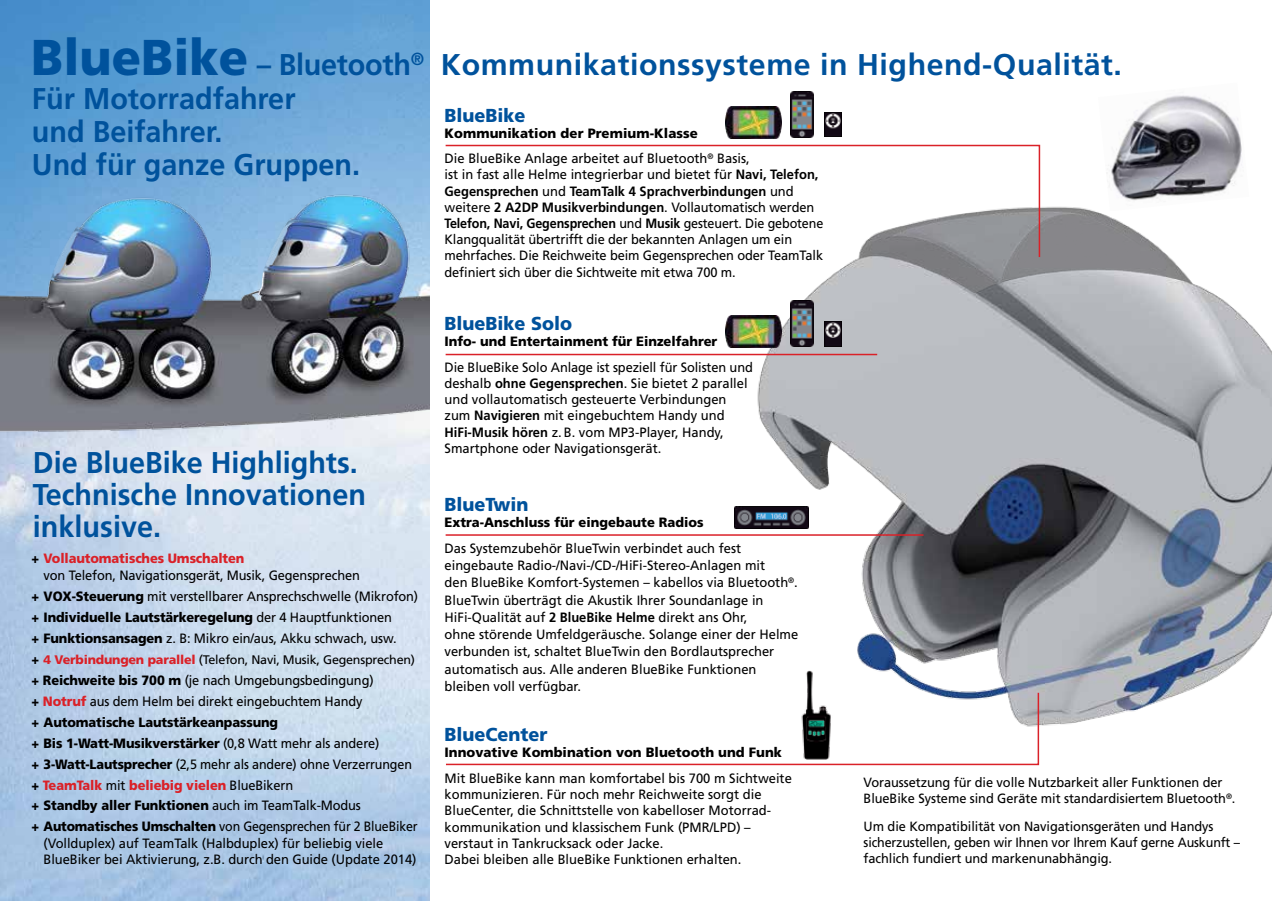
<style>
.page{position:relative;width:1272px;height:902px;background:#fff}
.page>*{position:absolute;margin:0;border:0;box-sizing:border-box;transform-origin:0 0}
.t1{font:700 30px/33.5px "Frutiger LT Std";color:#00529c;scale:.96 1}
.t2{font:900 18.75px "Frutiger LT Std";color:#00529c;scale:.96 1}
.t3{font:13.5px/16.2px "Frutiger LT Std";color:#000;scale:.96 1}
.t4{font:13.5px/20.9px "Frutiger LT Std";color:#000;scale:.95 1}
.t5{font:900 13.5px "Frutiger LT Std";color:#000;scale:.96 1}
.t6{font:900 13.5px "Frutiger LT Std";color:#000}
.t7{font:13.35px/16px "Frutiger LT Std";letter-spacing:-.005em;color:#000;scale:.96 1}
.t8{font:12.45px "Frutiger LT Std";letter-spacing:-.02em;color:#000}
.s1{font-weight:900;font-size:50.25px}
.s2{font-weight:900}
.s3{font-weight:700}
.s4{font-weight:900;color:#da2128}
.s5{font-weight:900;font-size:13.5px}
</style>
<div class="page">
<img style="left:734px;top:200px;width:537px;height:536px">
<img style="left:0;top:0;width:429px;height:900px">
<img style="left:0;top:95px;width:429px;height:354px">
<hr style="left:445px;top:534px;width:478px;height:1px;background:#da2128">
<hr style="left:445px;top:354px;width:432px;height:1px;background:#da2128">
<svg style="left:445px;top:144px;width:595px;height:114px"></svg>
<img style="left:790px;top:91px;width:24px;height:47px">
<img style="left:824px;top:112px;width:17px;height:25px">
<img style="left:725px;top:106px;width:56px;height:32px">
<img style="left:790px;top:300px;width:24px;height:47px">
<img style="left:824px;top:321px;width:17px;height:25px">
<img style="left:725px;top:315px;width:56px;height:32px">
<img style="left:734px;top:506px;width:74px;height:22px">
<svg style="left:446px;top:691px;width:593px;height:74px"></svg>
<img style="left:797px;top:669px;width:35px;height:91px">
<img style="left:1098px;top:95px;width:151px;height:116px">
<h1 class="t1" style="left:31px;top:48px;width:1137px"><span class="s1">BlueBike</span> – Bluetooth<sup>®</sup> Kommunikationssysteme in Highend-Qualität.<br>Für Motorradfahrer<br>und Beifahrer.<br>Und für ganze Gruppen.</h1>
<h2 class="t2" style="left:444px;top:104px;width:86px">BlueBike</h2>
<p class="t3" style="left:444px;top:120px;width:319px;line-height:25.5px"><span class="s2">Kommunikation der Premium-Klasse<br></span>Die BlueBike Anlage arbeitet auf Bluetooth<sup>®</sup> Basis,</p>
<p class="t3" style="left:444px;top:167px;width:396px">ist in fast alle Helme integrierbar und bietet für <span class="s3">Navi, Telefon, Gegensprechen</span> und <span class="s3">TeamTalk 4 Sprachverbindungen</span> und weitere <span class="s3">2 A2DP Musikverbindungen</span>. Vollautomatisch werden <span class="s3">Telefon, Navi, Gegensprechen</span> und <span class="s3">Musik</span> gesteuert. Die gebotene Klangqualität übertrifft die der bekannten Anlagen um ein mehrfaches. Die Reichweite beim Gegensprechen oder TeamTalk definiert sich über die Sichtweite mit etwa 700 m.</p>
<h2 class="t2" style="left:444px;top:312px;width:134px">BlueBike Solo</h2>
<p class="t5" style="left:444px;top:333px;width:286px">Info- und Entertainment für Einzelfahrer</p>
<p class="t4" style="left:444px;top:359px;width:326px;line-height:16.2px">Die BlueBike Solo Anlage ist speziell für Solisten und deshalb <span class="s3">ohne Gegensprechen</span>. Sie bietet 2 parallel und vollautomatisch gesteuerte Verbindungen zum <span class="s3">Navigieren</span> mit eingebuchtem Handy und <span class="s3">HiFi-Musik hören</span> z. B. vom MP3-Player, Handy, Smartphone oder Navigationsgerät.</p>
<h1 class="t1" style="left:33px;top:446px;width:348px;line-height:32.2px">Die BlueBike Highlights.<br>Technische Innovationen inklusive.</h1>
<h2 class="t2" style="left:444px;top:493px;width:89px">BlueTwin</h2>
<p class="t5" style="left:444px;top:514px;width:271px">Extra-Anschluss für eingebaute Radios</p>
<p class="t3" style="left:444px;top:539px;width:370px;line-height:17.2px">Das Systemzubehör BlueTwin verbindet auch fest eingebaute Radio-/Navi-/CD-/HiFi-Stereo-Anlagen mit<br>den BlueBike Komfort-Systemen – kabellos via Bluetooth<sup>®</sup>.<br>BlueTwin überträgt die Akustik Ihrer Soundanlage in HiFi-Qualität auf <span class="s3">2 BlueBike Helme</span> direkt ans Ohr,<br>ohne störende Umfeldgeräusche. Solange einer der Helme verbunden ist, schaltet BlueTwin den Bordlautsprecher automatisch aus. Alle anderen BlueBike Funktionen bleiben voll verfügbar.</p>
<p class="t4" style="left:44px;top:550px;width:334px;line-height:16.5px;text-indent:-12px"><span class="s2">+</span> <span class="s4">Vollautomatisches Umschalten<br></span>von Telefon, Navigationsgerät, Musik, Gegensprechen</p>
<p class="t4" style="left:32px;top:585px;width:408px"><span class="s2">+ VOX-Steuerung</span> mit verstellbarer Ansprechschwelle (Mikrofon) <span class="s2">+ Individuelle Lautstärkeregelung</span> der 4 Hauptfunktionen<br><span class="s2">+ Funktionsansagen</span> z. B: Mikro ein/aus, Akku schwach, usw.</p>
<p class="t8" style="left:32px;top:652px;width:385px"><span class="s5">+</span> <span class="s4">4 Verbindungen parallel</span> (Telefon, Navi, Musik, Gegensprechen)</p>
<p class="t4" style="left:32px;top:669px;width:408px"><span class="s2">+ Reichweite bis 700 m</span> (je nach Umgebungsbedingung)<br><span class="s2">+</span> <span class="s4">Notruf</span> aus dem Helm bei direkt eingebuchtem Handy<br><span class="s2">+ Automatische Lautstärkeanpassung<br>+ Bis 1-Watt-Musikverstärker</span> (0,8 Watt mehr als andere)<br><span class="s2">+ 3-Watt-Lautsprecher</span> (2,5 mehr als andere) ohne Verzerrungen <span class="s2">+</span> <span class="s4">TeamTalk</span> mit <span class="s4">beliebig vielen</span> BlueBikern<br><span class="s2">+ Standby aller Funktionen</span> auch im TeamTalk-Modus<br><span class="s2">+ Automatisches Umschalten</span> von Gegensprechen für 2 BlueBiker</p>
<p class="t3" style="left:44px;top:834px;width:390px">(Vollduplex) auf TeamTalk (Halbduplex) für beliebig viele<br>BlueBiker bei Aktivierung, z.B. durch den Guide (Update 2014)</p>
<h2 class="t2" style="left:444px;top:723px;width:109px">BlueCenter</h2>
<p class="t6" style="left:444px;top:744px;width:339px">Innovative Kombination von Bluetooth und Funk</p>
<p class="t3" style="left:444px;top:770px;width:363px">Mit BlueBike kann man komfortabel bis 700 m Sichtweite kommunizieren. Für noch mehr Reichweite sorgt die BlueCenter, die Schnittstelle von kabelloser Motorrad&shy;kommunikation und klassischem Funk (PMR/LPD) – verstaut in Tankrucksack oder Jacke.<br>Dabei bleiben alle BlueBike Funktionen erhalten.</p>
<p class="t7" style="left:863px;top:774px;width:389px">Voraussetzung für die volle Nutzbarkeit aller Funktionen der<br>BlueBike Systeme sind Geräte mit standardisiertem Bluetooth<sup>®</sup>.</p>
<p class="t7" style="left:863px;top:818px;width:393px">Um die Kompatibilität von Navigationsgeräten und Handys sicherzustellen, geben wir Ihnen vor Ihrem Kauf gerne Auskunft – fachlich fundiert und markenunabhängig.</p>
</div>
